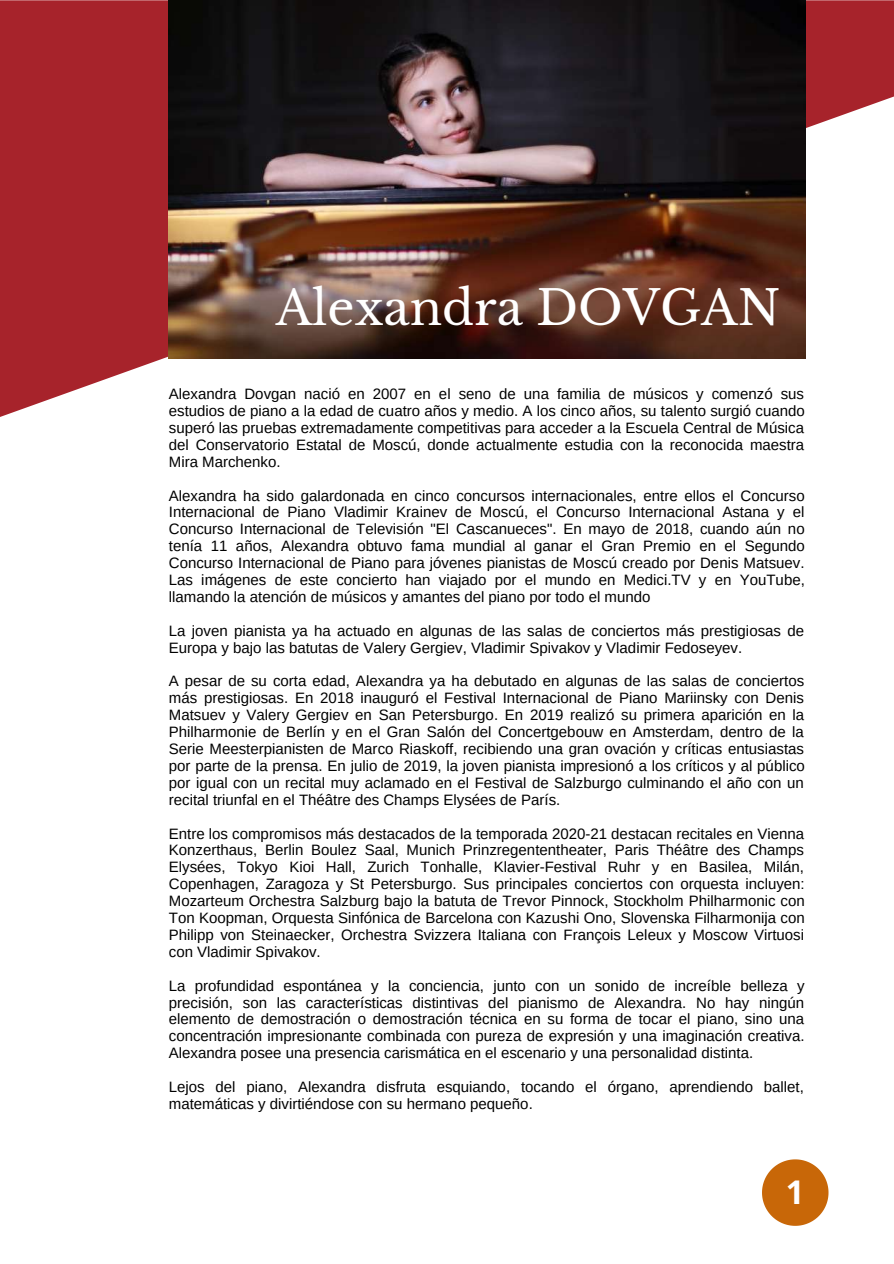
<style>
.page{position:relative;width:894px;height:1264px;background:#fff}
.page>*{position:absolute;margin:0;border:0;box-sizing:border-box;transform-origin:0 0}
.t1{font:47.25px "Libre Baskerville";color:#fff}
.t2{font:700 32.7px "Open Sans";color:#fff}
.t3{font:15px/17px "Arimo";color:#000;text-align:justify}
</style>
<div class="page">
<svg style="left:0;top:0;width:893px;height:417px;fill:#a7232b"></svg>
<svg style="left:762px;top:1159px;width:66px;height:66px"></svg>
<img style="left:169px;top:0;width:636px;height:358px">
<h1 class="t1" style="left:276px;top:279px;width:506px">Alexandra DOVGAN</h1>
<p class="t3" style="left:169px;top:385px;width:637px">Alexandra Dovgan nació en 2007 en el seno de una familia de músicos y comenzó sus estudios de piano a la edad de cuatro años y medio. A los cinco años, su talento surgió cuando superó las pruebas extremadamente competitivas para acceder a la Escuela Central de Música del Conservatorio Estatal de Moscú, donde actualmente estudia con la reconocida maestra Mira Marchenko.</p>
<p class="t3" style="left:169px;top:487px;width:637px">Alexandra ha sido galardonada en cinco concursos internacionales, entre ellos el Concurso Internacional de Piano Vladimir Krainev de Moscú, el Concurso Internacional Astana y el Concurso Internacional de Televisión "El Cascanueces". En mayo de 2018, cuando aún no tenía 11 años, Alexandra obtuvo fama mundial al ganar el Gran Premio en el Segundo Concurso Internacional de Piano para jóvenes pianistas de Moscú creado por Denis Matsuev.<br>Las imágenes de este concierto han viajado por el mundo en Medici.TV y en YouTube, llamando la atención de músicos y amantes del piano por todo el mundo</p>
<p class="t3" style="left:169px;top:622px;width:636px">La joven pianista ya ha actuado en algunas de las salas de conciertos más prestigiosas de<br>Europa y bajo las batutas de Valery Gergiev, Vladimir Spivakov y Vladimir Fedoseyev.</p>
<p class="t3" style="left:169px;top:672px;width:637px">A pesar de su corta edad, Alexandra ya ha debutado en algunas de las salas de conciertos más prestigiosas. En 2018 inauguró el Festival Internacional de Piano Mariinsky con Denis Matsuev y Valery Gergiev en San Petersburgo. En 2019 realizó su primera aparición en la Philharmonie de Berlín y en el Gran Salón del Concertgebouw en Amsterdam, dentro de la Serie Meesterpianisten de Marco Riaskoff, recibiendo una gran ovación y críticas entusiastas por parte de la prensa. En julio de 2019, la joven pianista impresionó a los críticos y al público por igual con un recital muy aclamado en el Festival de Salzburgo culminando el año con un recital triunfal en el Théâtre des Champs Elysées de París.</p>
<p class="t3" style="left:169px;top:824px;width:637px">Entre los compromisos más destacados de la temporada 2020-21 destacan recitales en Vienna Konzerthaus, Berlin Boulez Saal, Munich Prinzregententheater, Paris Théâtre des Champs Elysées, Tokyo Kioi Hall, Zurich Tonhalle, Klavier-Festival Ruhr y en Basilea, Milán, Copenhagen, Zaragoza y St Petersburgo. Sus principales conciertos con orquesta incluyen:<br>Mozarteum Orchestra Salzburg bajo la batuta de Trevor Pinnock, Stockholm Philharmonic con Ton Koopman, Orquesta Sinfónica de Barcelona con Kazushi Ono, Slovenska Filharmonija con Philipp von Steinaecker, Orchestra Svizzera Italiana con François Leleux y Moscow Virtuosi con Vladimir Spivakov.</p>
<p class="t3" style="left:169px;top:976px;width:637px">La profundidad espontánea y la conciencia, junto con un sonido de increíble belleza y precisión, son las características distintivas del pianismo de Alexandra. No hay ningún elemento de demostración o demostración técnica en su forma de tocar el piano, sino una concentración impresionante combinada con pureza de expresión y una imaginación creativa.<br>Alexandra posee una presencia carismática en el escenario y una personalidad distinta.</p>
<p class="t3" style="left:169px;top:1078px;width:636px">Lejos del piano, Alexandra disfruta esquiando, tocando el órgano, aprendiendo ballet, matemáticas y divirtiéndose con su hermano pequeño.</p>
<h2 class="t2" style="left:785px;top:1169px;width:20px">1</h2>
</div>
